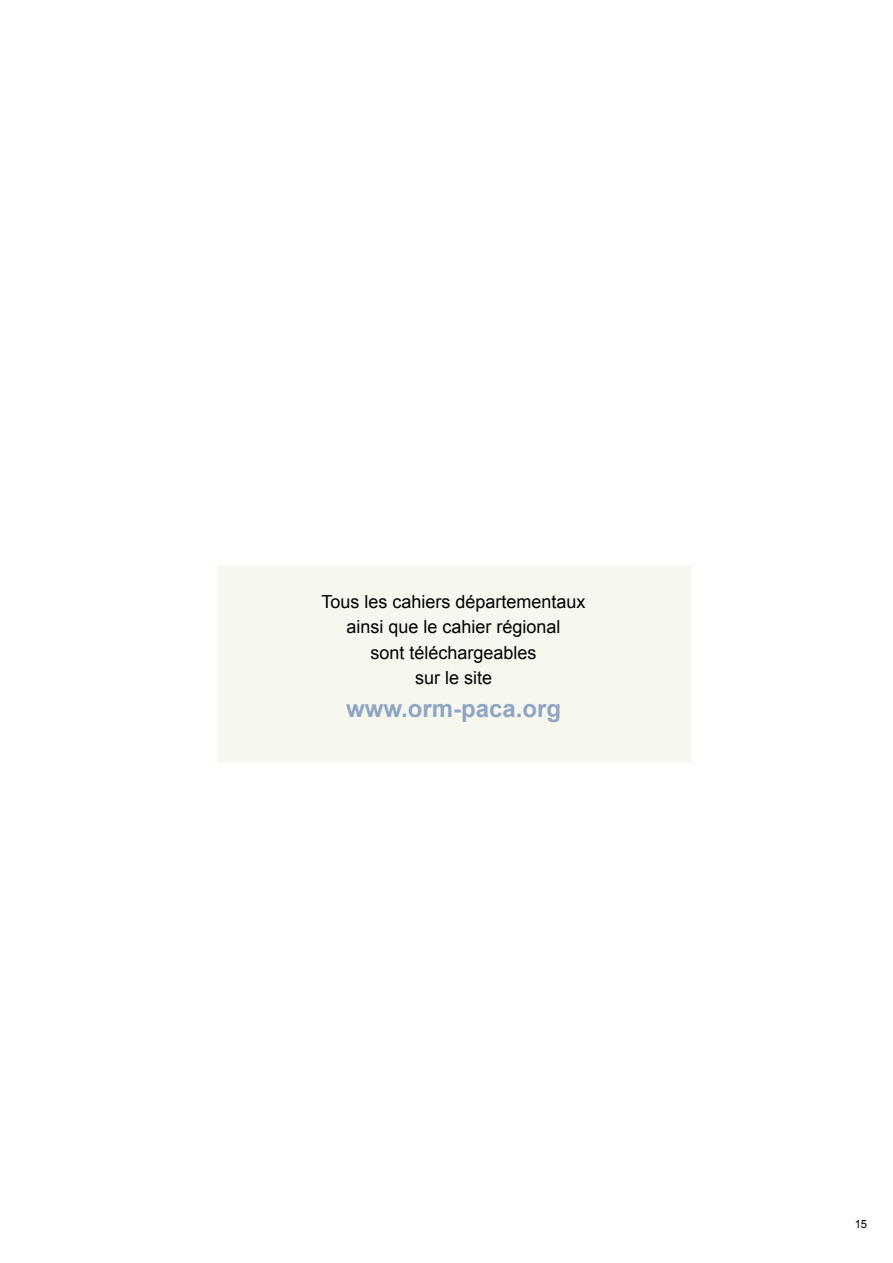
<style>
.page{position:relative;width:893px;height:1263px;background:#fff}
.page>*{position:absolute;margin:0;border:0;box-sizing:border-box;transform-origin:0 0}
.t1{font:700 24px "Arial";color:#8ea5c4}
.t2{font:18px/25.5px "Arial";color:#000;text-align:center}
.t3{font:11.25px "Arial";color:#000}
</style>
<div class="page">
<div style="left:217px;top:566px;width:473px;height:197px;background:#f8f7ef"></div>
<p class="t2" style="left:321px;top:589px;width:266px">Tous les cahiers départementaux ainsi que le cahier régional<br>sont téléchargeables<br>sur le site</p>
<p class="t1" style="left:346px;top:693px;width:217px">www.orm-paca.org</p>
<p class="t3" style="left:855px;top:1217px;width:14px">15</p>
</div>
